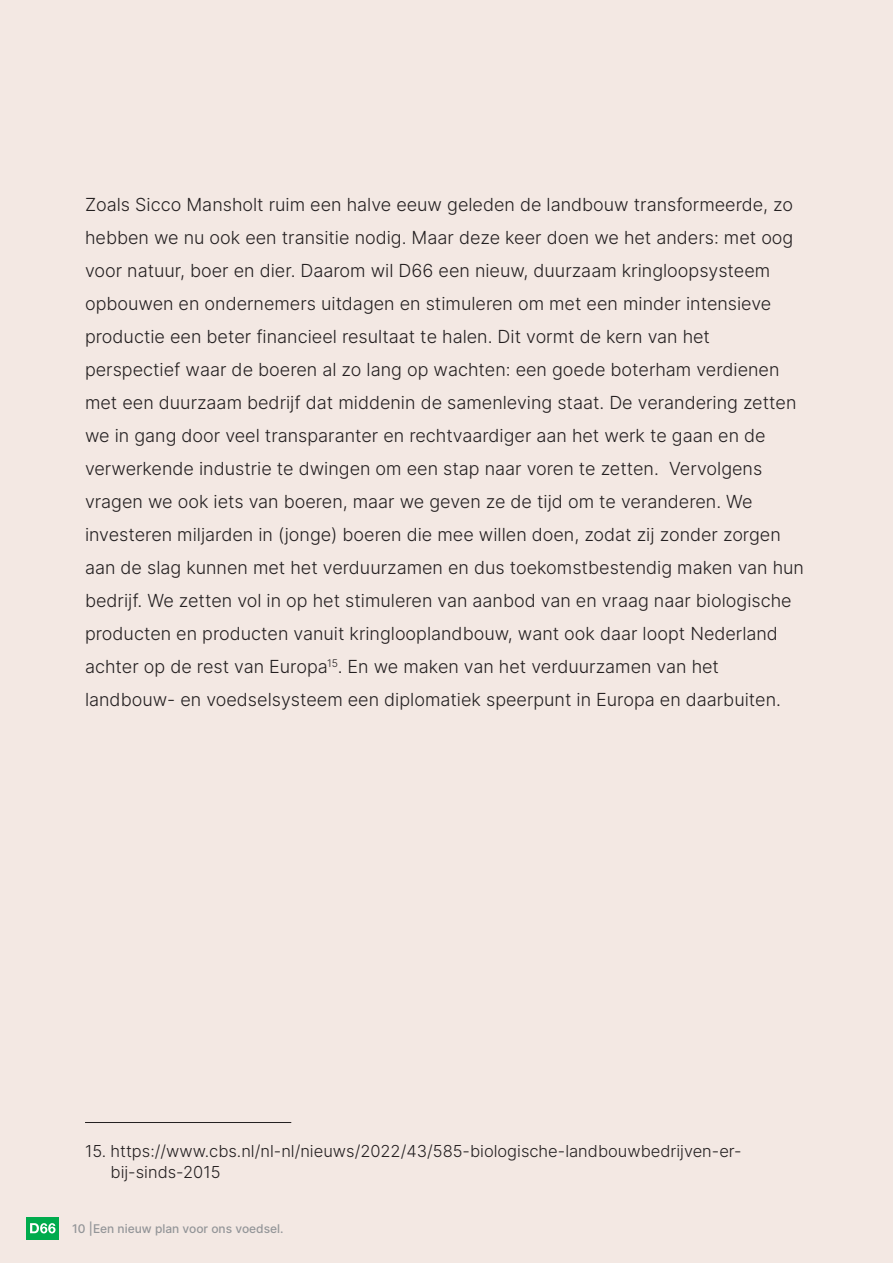
<style>
.page{position:relative;width:893px;height:1263px;background:#f3e8e3}
.page>*{position:absolute;margin:0;border:0;box-sizing:border-box;transform-origin:0 0}
.t1{font:300 18px/33px "Inter";color:#231f20}
.t2{font:300 16.5px/21px "Inter";color:#231f20}
.t3{font:500 12px "Inter";color:#939598}
</style>
<div class="page">
<div style="left:26px;top:1217px;width:33px;height:22px;background:#00ab4d"></div>
<svg style="left:30px;top:1223px;width:26px;height:10px"></svg>
<hr style="left:85px;top:1122px;width:206px;height:1px;background:#231f20">
<p class="t1" style="left:85px;top:188px;width:720px">Zoals Sicco Mansholt ruim een halve eeuw geleden de landbouw transformeerde, zo hebben we nu ook een transitie nodig. Maar deze keer doen we het anders: met oog voor natuur, boer en dier. Daarom wil D66 een nieuw, duurzaam kringloopsysteem opbouwen en ondernemers uitdagen en stimuleren om met een minder intensieve productie een beter financieel resultaat te halen. Dit vormt de kern van het perspectief waar de boeren al zo lang op wachten: een goede boterham verdienen met een duurzaam bedrijf dat middenin de samenleving staat. De verandering zetten we in gang door veel transparanter en rechtvaardiger aan het werk te gaan en de verwerkende industrie te dwingen om een stap naar voren te zetten. Vervolgens vragen we ook iets van boeren, maar we geven ze de tijd om te veranderen. We investeren miljarden in (jonge) boeren die mee willen doen, zodat zij zonder zorgen aan de slag kunnen met het verduurzamen en dus toekomstbestendig maken van hun bedrijf. We zetten vol in op het stimuleren van aanbod van en vraag naar biologische producten en producten vanuit kringlooplandbouw, want ook daar loopt Nederland achter op de rest van Europa<sup>15</sup>. En we maken van het verduurzamen van het landbouw- en voedselsysteem een diplomatiek speerpunt in Europa en daarbuiten.</p>
<p class="t2" style="left:111px;top:1140px;width:632px;text-indent:-26px">15. https://www.cbs.nl/nl-nl/nieuws/2022/43/585-biologische-landbouwbedrijven-er&shy;bij-sinds-2015</p>
<p class="t3" style="left:72px;top:1219px;width:213px">10 |Een nieuw plan voor ons voedsel.</p>
</div>
